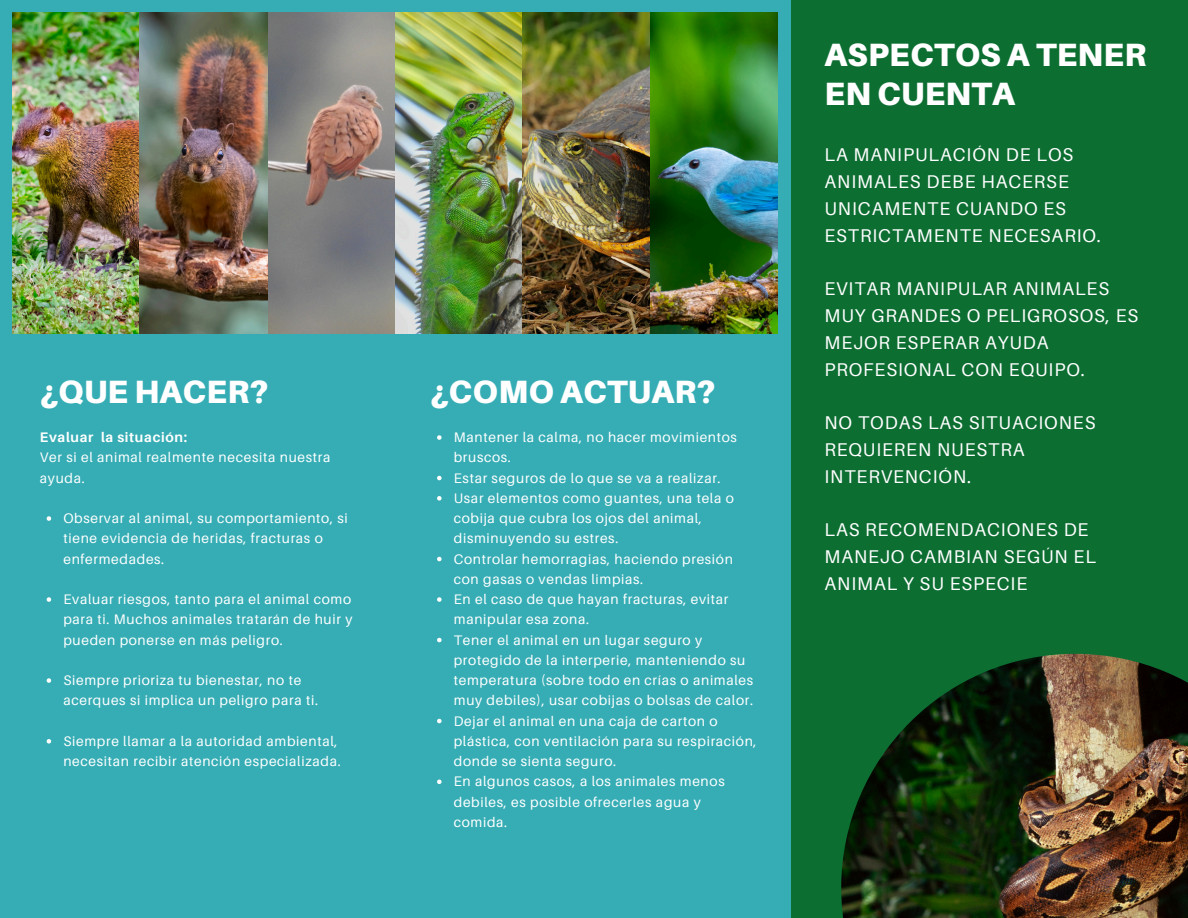
<style>
.page{position:relative;width:1188px;height:918px;background:#36adb5}
.page>*{position:absolute;margin:0;border:0;box-sizing:border-box;transform-origin:0 0}
.t1{font:900 32.25px/39.3px "Aileron";letter-spacing:.01em;color:#fff}
.t2{font:18.45px/27px "Aileron";letter-spacing:.05em;color:#fff}
.t3{font:13.8px/20.2px "Aileron";letter-spacing:.05em;color:#fff}
.t4{font:700 13.8px "Aileron";letter-spacing:.05em;color:#fff}
</style>
<div class="page">
<div style="left:791px;top:0;width:397px;height:918px;background:#0d6e32"></div>
<img style="left:12px;top:12px;width:766px;height:321px">
<img style="left:841px;top:654px;width:347px;height:264px">
<svg style="left:47px;top:516px;width:4px;height:5px"></svg>
<svg style="left:47px;top:597px;width:4px;height:5px"></svg>
<svg style="left:47px;top:678px;width:4px;height:5px"></svg>
<svg style="left:47px;top:739px;width:4px;height:5px"></svg>
<svg style="left:437px;top:435px;width:5px;height:5px"></svg>
<svg style="left:437px;top:476px;width:5px;height:4px"></svg>
<svg style="left:437px;top:496px;width:5px;height:5px"></svg>
<svg style="left:437px;top:557px;width:5px;height:4px"></svg>
<svg style="left:437px;top:597px;width:5px;height:5px"></svg>
<svg style="left:437px;top:638px;width:5px;height:4px"></svg>
<svg style="left:437px;top:719px;width:5px;height:4px"></svg>
<svg style="left:437px;top:780px;width:5px;height:4px"></svg>
<p class="t1" style="left:40px;top:372px;width:230px">¿QUE HACER?</p>
<h1 class="t4" style="left:40px;top:429px;width:149px">Evaluar la situación:</h1>
<p class="t3" style="left:40px;top:447px;width:292px">Ver si el animal realmente necesita nuestra ayuda.</p>
<p class="t3" style="left:63px;top:508px;width:286px">Observar al animal, su comportamiento, si tiene evidencia de heridas, fracturas o enfermedades.</p>
<p class="t3" style="left:63px;top:589px;width:291px;text-align:justify">Evaluar riesgos, tanto para el animal como para ti. Muchos animales tratarán de huir y pueden ponerse en más peligro.</p>
<p class="t3" style="left:63px;top:670px;width:256px">Siempre prioriza tu bienestar, no te acerques si implica un peligro para ti.</p>
<p class="t3" style="left:63px;top:731px;width:279px">Siempre llamar a la autoridad ambiental, necesitan recibir atención especializada.</p>
<p class="t1" style="left:430px;top:372px;width:287px">¿COMO ACTUAR?</p>
<p class="t3" style="left:454px;top:427px;width:285px">Mantener la calma, no hacer movimientos bruscos.</p>
<p class="t3" style="left:454px;top:467px;width:268px">Estar seguros de lo que se va a realizar.</p>
<p class="t3" style="left:454px;top:488px;width:282px">Usar elementos como guantes, una tela o cobija que cubra los ojos del animal, disminuyendo su estres.</p>
<p class="t3" style="left:454px;top:548px;width:281px">Controlar hemorragias, haciendo presión con gasas o vendas limpias.</p>
<p class="t3" style="left:454px;top:589px;width:276px">En el caso de que hayan fracturas, evitar manipular esa zona.</p>
<p class="t3" style="left:454px;top:629px;width:301px">Tener el animal en un lugar seguro y protegido de la interperie, manteniendo su temperatura (sobre todo en crías o animales muy debiles), usar cobijas o bolsas de calor.</p>
<h1 class="t3" style="left:454px;top:710px;width:304px">Dejar el animal en una caja de carton o plástica, con ventilación para su respiración, donde se sienta seguro.</h1>
<h2 class="t3" style="left:454px;top:771px;width:272px">En algunos casos, a los animales menos debiles, es posible ofrecerles agua y comida.</h2>
<p class="t1" style="left:825px;top:34px;width:323px">ASPECTOS A TENER<br>EN CUENTA</p>
<h1 class="t2" style="left:825px;top:141px;width:278px">LA MANIPULACIÓN DE LOS<br>ANIMALES DEBE HACERSE<br>UNICAMENTE CUANDO ES<br>ESTRICTAMENTE NECESARIO.</h1>
<p class="t2" style="left:825px;top:275px;width:315px">EVITAR MANIPULAR ANIMALES<br>MUY GRANDES O PELIGROSOS, ES<br>MEJOR ESPERAR AYUDA<br>PROFESIONAL CON EQUIPO.</p>
<p class="t2" style="left:825px;top:409px;width:272px">NO TODAS LAS SITUACIONES<br>REQUIEREN NUESTRA<br>INTERVENCIÓN.</p>
<h2 class="t2" style="left:825px;top:516px;width:273px">LAS RECOMENDACIONES DE<br>MANEJO CAMBIAN SEGÚN EL<br>ANIMAL Y SU ESPECIE</h2>
</div>
